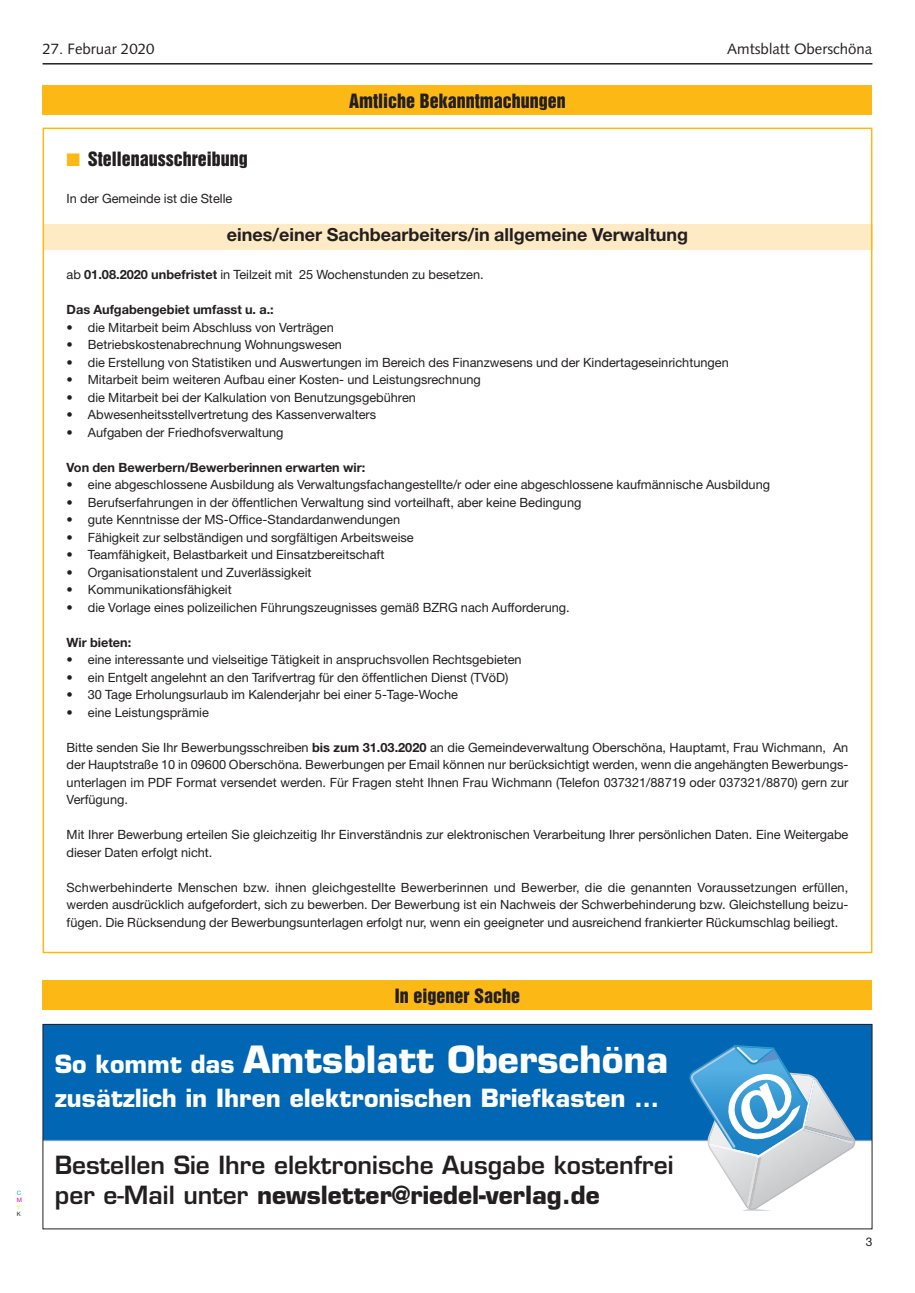
<style>
.page{position:relative;width:915px;height:1293px;background:#fff}
.page>*{position:absolute;margin:0;border:0;box-sizing:border-box;transform-origin:0 0}
.t1{font:700 36.6px "Eurostile";color:#fff}
.t2{font:600 24.45px/29.2px "Eurostile";color:#231f20}
.t3{font:700 24.45px "Eurostile";color:#fff}
.t4{font:18px "Helvetica Inserat";color:#231f20}
.t5{font:700 18px "Helvetica Neue";color:#231f20}
.t6{font:15px "Syntax";color:#231f20}
.t7{font:12.75px/17.5px "Helvetica Neue";color:#231f20;text-align:justify}
.t8{font:700 12.75px "Helvetica Neue";color:#231f20}
.t9{font:12px "Helvetica Neue";color:#231f20}
.t10{font:6px "Helvetica Neue";color:#00aeef}
.t11{font:6px "Helvetica Neue";color:#ed028c}
.t12{font:6px "Helvetica Neue";color:#fff101}
.t13{font:6px "Helvetica Neue";color:#231f20}
.s1{color:#fcb814}
.s2{font-weight:700}
.s3{font-size:24.45px}
</style>
<div class="page">
<div style="left:43px;top:224px;width:829px;height:26px;background:#feeac4"></div>
<hr style="left:43px;top:63px;width:829px;height:2px;background:#231f20">
<div style="left:43px;top:85px;width:829px;height:30px;background:#fcb814"></div>
<img style="left:45px;top:1026px;width:825px;height:185px">
<div style="left:43px;top:1024px;width:829px;height:205px;border:1px solid #231f20"></div>
<svg style="left:689px;top:1045px;width:168px;height:165px"></svg>
<div style="left:43px;top:980px;width:829px;height:30px;background:#fcb814"></div>
<p class="t6" style="left:43px;top:43px;width:113px">27. Februar 2020</p>
<p class="t6" style="left:727px;top:43px;width:147px">Amtsblatt Oberschöna</p>
<h3 class="t4" style="left:349px;top:93px;width:218px">Amtliche Bekanntmachungen</h3>
<h3 class="t4" style="left:67px;top:152px;width:183px"><span class="s1">■</span> Stellenausschreibung</h3>
<p class="t7" style="left:67px;top:191px;width:167px">In der Gemeinde ist die Stelle</p>
<h3 class="t5" style="left:227px;top:229px;width:463px">eines/einer Sachbearbeiters/in allgemeine Verwaltung</h3>
<p class="t7" style="left:67px;top:267px;width:418px">ab <span class="s2">01.08.2020 unbefristet</span> in Teilzeit mit 25 Wochenstunden zu besetzen.</p>
<p class="t8" style="left:67px;top:305px;width:209px">Das Aufgabengebiet umfasst u. a.:</p>
<p class="t7" style="left:67px;top:319px;width:268px">• die Mitarbeit beim Abschluss von Verträgen</p>
<p class="t7" style="left:67px;top:337px;width:277px">• Betriebskostenabrechnung Wohnungswesen</p>
<p class="t7" style="left:67px;top:354px;width:663px">• die Erstellung von Statistiken und Auswertungen im Bereich des Finanzwesens und der Kindertageseinrichtungen</p>
<p class="t7" style="left:67px;top:372px;width:415px">• Mitarbeit beim weiteren Aufbau einer Kosten- und Leistungsrechnung</p>
<p class="t7" style="left:67px;top:389px;width:351px">• die Mitarbeit bei der Kalkulation von Benutzungsgebühren</p>
<p class="t7" style="left:67px;top:407px;width:311px">• Abwesenheitsstellvertretung des Kassenverwalters</p>
<p class="t7" style="left:67px;top:424px;width:218px">• Aufgaben der Friedhofsverwaltung</p>
<p class="t8" style="left:67px;top:462px;width:300px">Von den Bewerbern/Bewerberinnen erwarten wir:</p>
<p class="t7" style="left:67px;top:477px;width:704px">• eine abgeschlossene Ausbildung als Verwaltungsfachangestellte/r oder eine abgeschlossene kaufmännische Ausbildung</p>
<p class="t7" style="left:67px;top:494px;width:516px">• Berufserfahrungen in der öffentlichen Verwaltung sind vorteilhaft, aber keine Bedingung</p>
<p class="t7" style="left:67px;top:512px;width:335px">• gute Kenntnisse der MS-Office-Standardanwendungen</p>
<p class="t7" style="left:67px;top:529px;width:348px">• Fähigkeit zur selbständigen und sorgfältigen Arbeitsweise</p>
<p class="t7" style="left:67px;top:547px;width:319px">• Teamfähigkeit, Belastbarkeit und Einsatzbereitschaft</p>
<p class="t7" style="left:67px;top:564px;width:246px">• Organisationstalent und Zuverlässigkeit</p>
<p class="t7" style="left:67px;top:582px;width:167px">• Kommunikationsfähigkeit</p>
<p class="t7" style="left:67px;top:599px;width:504px">• die Vorlage eines polizeilichen Führungszeugnisses gemäß BZRG nach Aufforderung.</p>
<p class="t8" style="left:67px;top:637px;width:66px">Wir bieten:</p>
<p class="t7" style="left:67px;top:652px;width:456px">• eine interessante und vielseitige Tätigkeit in anspruchsvollen Rechtsgebieten</p>
<p class="t7" style="left:67px;top:669px;width:443px">• ein Entgelt angelehnt an den Tarifvertrag für den öffentlichen Dienst (TVöD)</p>
<p class="t7" style="left:67px;top:687px;width:393px">• 30 Tage Erholungsurlaub im Kalenderjahr bei einer 5-Tage-Woche</p>
<p class="t7" style="left:67px;top:704px;width:144px">• eine Leistungsprämie</p>
<p class="t7" style="left:67px;top:739px;width:783px">Bitte senden Sie Ihr Bewerbungsschreiben <span class="s2">bis zum 31.03.2020</span> an die Gemeindeverwaltung Oberschöna, Hauptamt, Frau Wichmann, An der Hauptstraße 10 in 09600 Oberschöna. Bewerbungen per Email können nur berücksichtigt werden, wenn die angehängten Bewerbungs&shy;unterlagen im PDF Format versendet werden. Für Fragen steht Ihnen Frau Wichmann (Telefon 037321/88719 oder 037321/8870) gern zur Verfügung.</p>
<p class="t7" style="left:67px;top:827px;width:783px">Mit Ihrer Bewerbung erteilen Sie gleichzeitig Ihr Einverständnis zur elektronischen Verarbeitung Ihrer persönlichen Daten. Eine Weitergabe dieser Daten erfolgt nicht.</p>
<p class="t7" style="left:67px;top:879px;width:783px">Schwerbehinderte Menschen bzw. ihnen gleichgestellte Bewerberinnen und Bewerber, die die genannten Voraussetzungen erfüllen, werden ausdrücklich aufgefordert, sich zu bewerben. Der Bewerbung ist ein Nachweis der Schwerbehinderung bzw. Gleichstellung beizu&shy;fügen. Die Rücksendung der Bewerbungsunterlagen erfolgt nur, wenn ein geeigneter und ausreichend frankierter Rückumschlag beiliegt.</p>
<p class="t10" style="left:17px;top:1190px;width:6px">C</p>
<p class="t11" style="left:17px;top:1197px;width:7px">M</p>
<p class="t12" style="left:17px;top:1204px;width:5px">Y</p>
<p class="t13" style="left:17px;top:1211px;width:6px">K</p>
<h3 class="t4" style="left:395px;top:988px;width:127px">In eigener Sache</h3>
<h1 class="t1" style="left:55px;top:1045px;width:615px"><span class="s3">So kommt das</span> Amtsblatt Oberschöna</h1>
<h2 class="t3" style="left:55px;top:1089px;width:605px">zusätzlich in Ihren elektronischen Briefkasten …</h2>
<h2 class="t2" style="left:55px;top:1153px;width:620px">Bestellen Sie Ihre elektronische Ausgabe kostenfrei per e-Mail unter <span class="s2">newsletter@riedel-verlag.de</span></h2>
<p class="t9" style="left:865px;top:1237px;width:8px">3</p>
</div>
